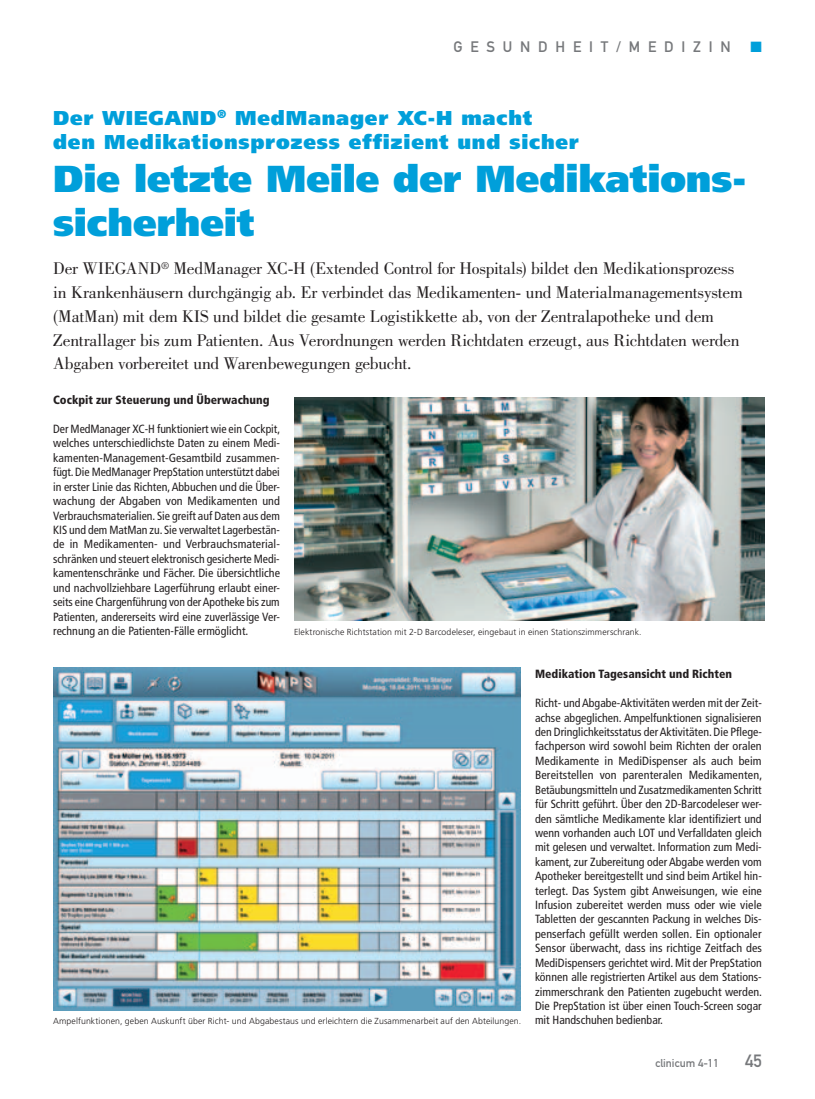
<style>
.page{position:relative;width:815px;height:1099px;background:#fff}
.page>*{position:absolute;margin:0;border:0;box-sizing:border-box;transform-origin:0 0}
.t1{font:900 37.5px/43.8px "Frutiger LT Std";letter-spacing:-.005em;color:#009fda}
.t2{font:900 20px/23.8px "Frutiger LT Std";letter-spacing:.04em;color:#009fda}
.t3{font:17.5px/23.8px "Bodoni Std";letter-spacing:-.015em;color:#231f20}
.t4{font:17.5px "DIN Mittelschrift Std";color:#76787b}
.t5{font:15px "DIN Mittelschrift Std";letter-spacing:.52em;color:#76787b}
.t6{font:15px "Zapf Dingbats ITC";color:#009fda}
.t7{font:condensed 11.88px/14.4px "Frutiger LT Std";color:#231f20;text-align:justify}
.t8{font:900 condensed 11.88px "Frutiger LT Std";color:#231f20}
.t9{font:11.25px "DIN Mittelschrift Std";color:#76787b}
.t10{font:300 8.75px "Frutiger LT Std";letter-spacing:.01em;color:#231f20}
</style>
<div class="page">
<img style="left:294px;top:397px;width:470px;height:223px">
<img style="left:53px;top:668px;width:468px;height:342px">
<p class="t5" style="left:453px;top:38px;width:279px">GESUNDHEIT/MEDIZIN</p>
<p class="t6" style="left:750px;top:40px;width:13px">■</p>
<h2 class="t2" style="left:53px;top:106px;width:527px">Der WIEGAND<sup>®</sup> MedManager XC-H macht den Medikationsprozess effizient und sicher</h2>
<h1 class="t1" style="left:53px;top:157px;width:695px">Die letzte Meile der Medikations&shy;sicherheit</h1>
<p class="t3" style="left:53px;top:257px;width:691px">Der WIEGAND<sup>®</sup> MedManager XC-H (Extended Control for Hospitals) bildet den Medikationsprozess in Krankenhäusern durchgängig ab. Er verbindet das Medikamenten- und Materialmanagementsystem (MatMan) mit dem KIS und bildet die gesamte Logistikkette ab, von der Zentralapotheke und dem Zentrallager bis zum Patienten. Aus Verordnungen werden Richtdaten erzeugt, aus Richtdaten werden Abgaben vorbereitet und Warenbewegungen gebucht.</p>
<p class="t8" style="left:53px;top:393px;width:218px">Cockpit zur Steuerung und Überwachung</p>
<p class="t7" style="left:53px;top:422px;width:229px">Der MedManager XC-H funktioniert wie ein Cockpit, welches unterschiedlichste Daten zu einem Medi&shy;kamenten-Management-Gesamtbild zusammen&shy;fügt. Die MedManager PrepStation unterstützt dabei in erster Linie das Richten, Abbuchen und die Über&shy;wachung der Abgaben von Medikamenten und Verbrauchsmaterialien. Sie greift auf Daten aus dem KIS und dem MatMan zu. Sie verwaltet Lagerbestän&shy;de in Medikamenten- und Verbrauchsmaterial&shy;schränken und steuert elektronisch gesicherte Medi&shy;kamentenschränke und Fächer. Die übersichtliche und nachvollziehbare Lagerführung erlaubt einer&shy;seits eine Chargenführung von der Apotheke bis zum Patienten, andererseits wird eine zuverlässige Ver&shy;rechnung an die Patienten-Fälle ermöglicht.</p>
<p class="t10" style="left:294px;top:627px;width:349px">Elektronische Richtstation mit 2-D Barcodeleser, eingebaut in einen Stationszimmerschrank.</p>
<p class="t10" style="left:53px;top:1016px;width:470px">Ampelfunktionen, geben Auskunft über Richt- und Abgabestaus und erleichtern die Zusammenarbeit auf den Abteilungen.</p>
<p class="t8" style="left:535px;top:667px;width:199px">Medikation Tagesansicht und Richten</p>
<p class="t7" style="left:535px;top:696px;width:229px">Richt- und Abgabe-Aktivitäten werden mit der Zeit&shy;achse abgeglichen. Ampelfunktionen signalisieren den Dringlichkeitsstatus der Aktivitäten. Die Pflege&shy;fachperson wird sowohl beim Richten der oralen Medikamente in MediDispenser als auch beim Bereitstellen von parenteralen Medikamenten, Betäubungsmitteln und Zusatzmedikamenten Schritt für Schritt geführt. Über den 2D-Barcodeleser wer&shy;den sämtliche Medikamente klar identifiziert und wenn vorhanden auch LOT und Verfalldaten gleich mit gelesen und verwaltet. Information zum Medi&shy;kament, zur Zubereitung oder Abgabe werden vom Apotheker bereitgestellt und sind beim Artikel hin&shy;terlegt. Das System gibt Anweisungen, wie eine Infusion zubereitet werden muss oder wie viele Tabletten der gescannten Packung in welches Dis&shy;penserfach gefüllt werden sollen. Ein optionaler Sensor überwacht, dass ins richtige Zeitfach des MediDispensers gerichtet wird. Mit der PrepStation können alle registrierten Artikel aus dem Stations&shy;zimmerschrank den Patienten zugebucht werden.<br>Die PrepStation ist über einen Touch-Screen sogar mit Handschuhen bedienbar.</p>
<p class="t9" style="left:655px;top:1056px;width:65px">clinicum 4-11</p>
<h3 class="t4" style="left:745px;top:1050px;width:18px">45</h3>
</div>
